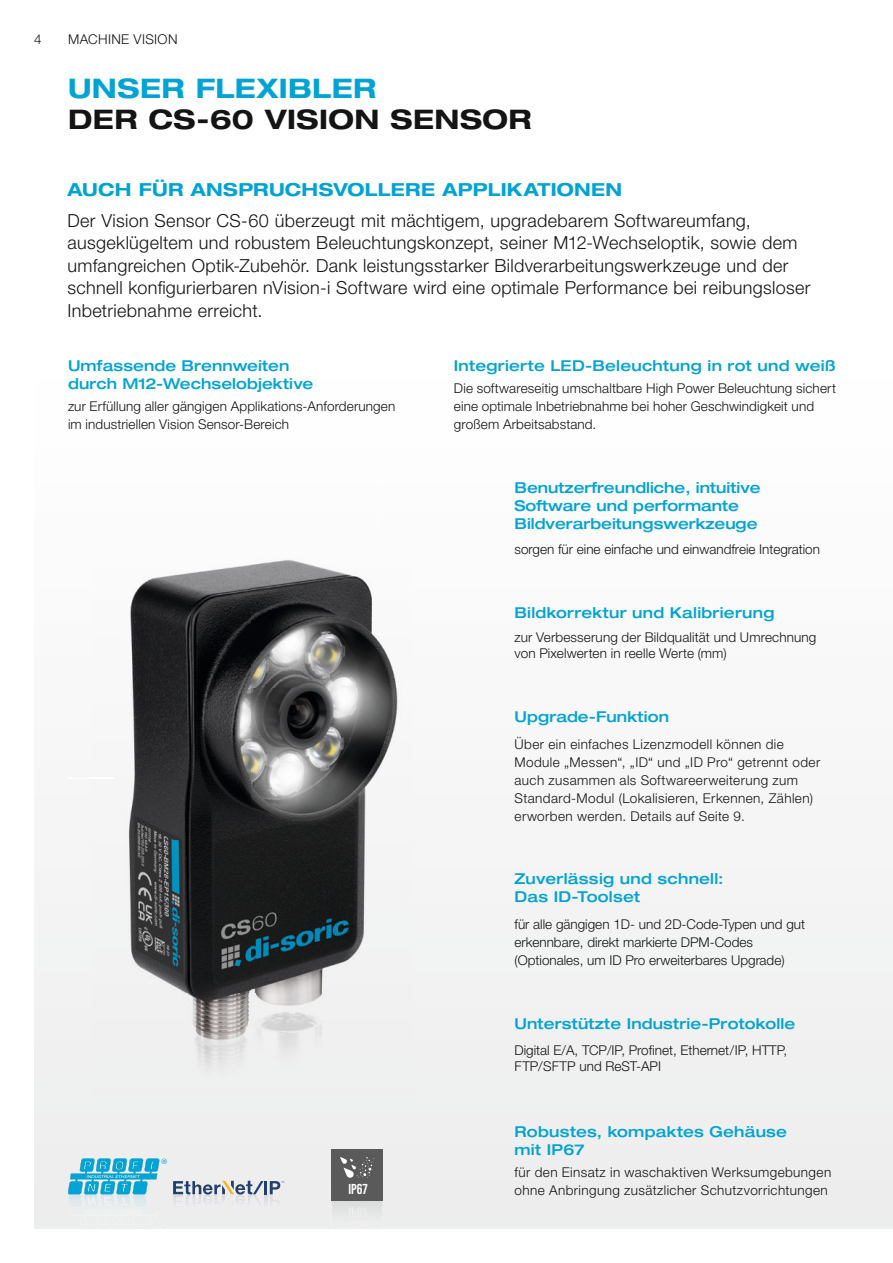
<style>
.page{position:relative;width:893px;height:1263px;background:#fff}
.page>*{position:absolute;margin:0;border:0;box-sizing:border-box;transform-origin:0 0}
.t1{font:700 expanded 27px "Helvetica Neue LTW1 G";letter-spacing:.02em;color:#131413}
.t2{font:700 expanded 27px "Helvetica Neue LTW1 G";letter-spacing:.02em;color:#00a3d3}
.t3{font:300 18px/22.5px "Helvetica Neue LTW1 G";letter-spacing:.02em;color:#131413}
.t4{font:700 expanded 18px "Helvetica Neue LTW1 G";letter-spacing:.015em;color:#00a3d3}
.t5{font:500 expanded 15px/18px "Helvetica Neue LTW1 G";letter-spacing:.01em;color:#00a3d3}
.t6{font:700 14.4px "Bebas Neue Pro";color:#fff}
.t7{font:300 13.5px/18px "Helvetica Neue LTW1 G";letter-spacing:.01em;color:#131413}
.t8{font:300 13.5px/18px "Helvetica Neue LTW1 G";letter-spacing:.03em;color:#131413}
.t9{font:italic 500 4.2px "Helvetica Neue LTW1 G";color:#00a3d3}
</style>
<div class="page">
<div style="left:34px;top:845px;width:859px;height:384px;background:#f0f0f0"></div>
<svg style="left:68px;top:1158px;width:99px;height:71px;background:#a3d5e4"></svg>
<div style="left:332px;top:1150px;width:51px;height:51px;background:#5a5a5a"></div>
<svg style="left:340px;top:1157px;width:34px;height:21px"></svg>
<img style="left:332px;top:1201px;width:51px;height:22px">
<img style="left:349px;top:1207px;width:18px;height:10px">
<svg style="left:332px;top:1223px;width:51px;height:6px"></svg>
<svg style="left:173px;top:1181px;width:111px;height:27px;background:#c3c8d0"></svg>
<img style="left:91px;top:559px;width:322px;height:536px">
<svg style="left:91px;top:778px;width:23px;height:1px"></svg>
<p class="t7" style="left:34px;top:30px;width:9px">4</p>
<p class="t8" style="left:68px;top:30px;width:111px">MACHINE VISION</p>
<h1 class="t2" style="left:68px;top:70px;width:310px">UNSER FLEXIBLER</h1>
<h1 class="t1" style="left:68px;top:102px;width:465px">DER CS-60 VISION SENSOR</h1>
<h2 class="t4" style="left:67px;top:177px;width:556px">AUCH FÜR ANSPRUCHSVOLLERE APPLIKATIONEN</h2>
<p class="t3" style="left:67px;top:209px;width:745px">Der Vision Sensor CS-60 überzeugt mit mächtigem, upgradebarem Softwareumfang, ausgeklügeltem und robustem Beleuchtungskonzept, seiner M12-Wechseloptik, sowie dem umfangreichen Optik-Zubehör. Dank leistungsstarker Bildverarbeitungswerkzeuge und der schnell konfigurierbaren nVision-i Software wird eine optimale Performance bei reibungsloser Inbetriebnahme erreicht.</p>
<p class="t5" style="left:68px;top:356px;width:247px">Umfassende Brennweiten durch M12-Wechselobjektive</p>
<p class="t7" style="left:68px;top:398px;width:329px">zur Erfüllung aller gängigen Applikations-Anforderungen im industriellen Vision Sensor-Bereich</p>
<p class="t9" style="left:163px;top:1159px;width:4px">R</p>
<p class="t6" style="left:348px;top:1181px;width:21px">IP67</p>
<p class="t5" style="left:454px;top:356px;width:383px">Integrierte LED-Beleuchtung in rot und weiß</p>
<p class="t7" style="left:454px;top:380px;width:384px">Die softwareseitig umschaltbare High Power Beleuchtung sichert eine optimale Inbetriebnahme bei hoher Geschwindigkeit und großem Arbeitsabstand.</p>
<p class="t5" style="left:514px;top:478px;width:248px">Benutzerfreundliche, intuitive<br>Software und performante<br>Bildverarbeitungswerkzeuge</p>
<p class="t7" style="left:514px;top:540px;width:307px">sorgen für eine einfache und einwandfreie Integration</p>
<p class="t5" style="left:514px;top:603px;width:261px">Bildkorrektur und Kalibrierung</p>
<p class="t7" style="left:514px;top:629px;width:303px;line-height:16.2px">zur Verbesserung der Bildqualität und Umrechnung von Pixelwerten in reelle Werte (mm)</p>
<p class="t5" style="left:514px;top:707px;width:156px">Upgrade-Funktion</p>
<p class="t8" style="left:514px;top:735px;width:307px">Über ein einfaches Lizenzmodell können die Module „Messen“, „ID“ und „ID Pro“ getrennt oder auch zusammen als Softwareerweiterung zum Standard-Modul (Lokalisieren, Erkennen, Zählen) erworben werden. Details auf Seite 9.</p>
<p class="t5" style="left:514px;top:869px;width:210px">Zuverlässig und schnell:<br>Das ID-Toolset</p>
<p class="t7" style="left:514px;top:915px;width:292px">für alle gängigen 1D- und 2D-Code-Typen und gut erkennbare, direkt markierte DPM-Codes (Optionales, um ID Pro erweiterbares Upgrade)</p>
<p class="t5" style="left:514px;top:1014px;width:282px">Unterstützte Industrie-Protokolle</p>
<p class="t7" style="left:514px;top:1042px;width:274px;line-height:16.2px">Digital E/A, TCP/IP, Profinet, Ethernet/IP, HTTP,<br>FTP/SFTP und ReST-API</p>
<p class="t5" style="left:514px;top:1122px;width:274px">Robustes, kompaktes Gehäuse mit IP67</p>
<p class="t8" style="left:514px;top:1163px;width:318px">für den Einsatz in waschaktiven Werksumgebungen ohne Anbringung zusätzlicher Schutzvorrichtungen</p>
</div>
